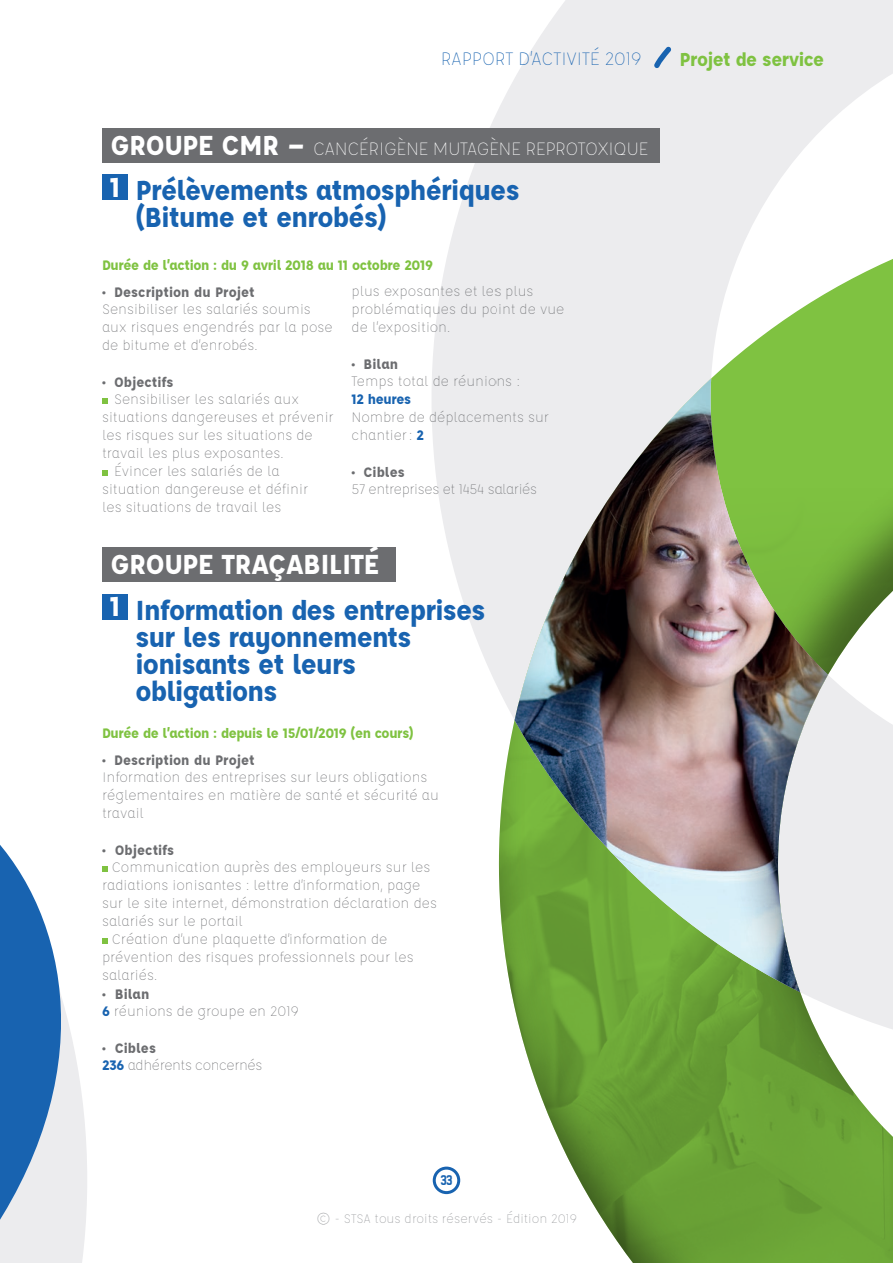
<style>
.page{position:relative;width:893px;height:1263px;background:#fff}
.page>*{position:absolute;margin:0;border:0;box-sizing:border-box;transform-origin:0 0}
.t1{font:700 30px/27px "Affogato";letter-spacing:-.025em;color:#1863b0}
.t2{font:700 20.4px "Affogato";letter-spacing:-.025em;color:#7fc241}
.t3{font:300 19.5px "Affogato";letter-spacing:-.025em;color:#fff}
.t4{font:300 19.5px "Affogato";letter-spacing:-.01em;color:#1863b0}
.t5{font:300 15px/18px "Affogato";color:#6c6d70}
.t6{font:700 15px "Affogato";letter-spacing:-.025em;color:#7fc241}
.t7{font:700 15px "Affogato";color:#6c6d70}
.t8{font:300 15px/16.5px "Affogato";letter-spacing:-.025em;color:#6c6d70}
.t9{font:700 15px "Affogato";letter-spacing:-.025em;color:#1863b0}
.t10{font:15px "New Amsterdam";color:#1863b0}
.t11{font:300 13.5px "Affogato";color:#939598}
.s1{font-weight:700;font-size:30px}
.s2{color:#fff}
.s3{font-weight:700;color:#1863b0}
.s4{font-weight:700}
</style>
<div class="page">
<svg style="left:432px;top:0;width:461px;height:687px;fill:#ececee"></svg>
<div style="left:102px;top:128px;width:558px;height:35px;background:#6c6d70"></div>
<div style="left:102px;top:547px;width:293px;height:35px;background:#6c6d70"></div>
<div style="left:102px;top:174px;width:26px;height:26px;background:#1863b0"></div>
<div style="left:102px;top:594px;width:26px;height:25px;background:#1863b0"></div>
<svg style="left:102px;top:398px;width:6px;height:6px"></svg>
<svg style="left:102px;top:470px;width:6px;height:6px"></svg>
<svg style="left:102px;top:866px;width:6px;height:6px"></svg>
<svg style="left:102px;top:938px;width:6px;height:6px"></svg>
<svg style="left:0;top:845px;width:87px;height:418px"></svg>
<div style="left:433px;top:1166px;width:27px;height:28px;border:3px solid #1863b0;border-radius:50%"></div>
<div style="left:498px;top:201px;width:395px;height:1062px;background:#231f20;opacity:.75"></div>
<svg style="left:654px;top:46px;width:17px;height:22px"></svg>
<h3 class="t4" style="left:441px;top:46px;width:203px">RAPPORT D’ACTIVITÉ 2019</h3>
<h2 class="t2" style="left:680px;top:46px;width:146px">Projet de service</h2>
<h3 class="t3" style="left:111px;top:136px;width:540px"><span class="s1">GROUPE CMR –</span> CANCÉRIGÈNE MUTAGÈNE REPROTOXIQUE</h3>
<h1 class="t1" style="left:135px;top:176px;width:386px;text-indent:-26px"><span class="s2">1</span> Prélèvements atmosphériques (Bitume et enrobés)</h1>
<p class="t6" style="left:102px;top:255px;width:332px">Durée de l’action : du 9 avril 2018 au 11 octobre 2019</p>
<p class="t7" style="left:102px;top:282px;width:154px">• Description du Projet</p>
<p class="t5" style="left:102px;top:300px;width:232px">Sensibiliser les salariés soumis aux risques engendrés par la pose de bitume et d’enrobés.</p>
<p class="t7" style="left:102px;top:372px;width:73px">• Objectifs</p>
<p class="t5" style="left:114px;top:390px;width:186px">Sensibiliser les salariés aux</p>
<p class="t5" style="left:102px;top:408px;width:233px">situations dangereuses et prévenir</p>
<p class="t5" style="left:102px;top:426px;width:212px">les risques sur les situations de</p>
<p class="t5" style="left:102px;top:444px;width:183px">travail les plus exposantes.</p>
<p class="t5" style="left:114px;top:462px;width:167px">Évincer les salariés de la</p>
<p class="t5" style="left:102px;top:480px;width:208px">situation dangereuse et définir</p>
<p class="t5" style="left:102px;top:498px;width:181px">les situations de travail les</p>
<p class="t5" style="left:352px;top:282px;width:214px">plus exposantes et les plus problématiques du point de vue de l’exposition.</p>
<p class="t7" style="left:352px;top:354px;width:48px">• Bilan</p>
<p class="t5" style="left:352px;top:372px;width:170px">Temps total de réunions :</p>
<p class="t9" style="left:352px;top:389px;width:61px">12 heures</p>
<p class="t5" style="left:352px;top:408px;width:199px">Nombre de déplacements sur chantier: <span class="s3">2</span></p>
<p class="t7" style="left:352px;top:462px;width:55px">• Cibles</p>
<p class="t8" style="left:352px;top:480px;width:187px">57 entreprises et 1454 salariés</p>
<h1 class="t1" style="left:110px;top:541px;width:377px;line-height:45.2px"><span class="s2">GROUPE TRAÇABILITÉ<br>1</span> Information des entreprises</h1>
<h1 class="t1" style="left:135px;top:623px;width:277px">sur les rayonnements ionisants et leurs obligations</h1>
<p class="t6" style="left:102px;top:723px;width:313px">Durée de l’action : depuis le 15/01/2019 (en cours)</p>
<p class="t7" style="left:102px;top:750px;width:154px">• Description du Projet</p>
<p class="t5" style="left:102px;top:768px;width:338px">Information des entreprises sur leurs obligations réglementaires en matière de santé et sécurité au travail</p>
<p class="t7" style="left:102px;top:840px;width:74px">• Objectifs</p>
<p class="t5" style="left:112px;top:858px;width:320px">Communication auprès des employeurs sur les</p>
<p class="t5" style="left:102px;top:876px;width:320px">radiations ionisantes : lettre d’information, page</p>
<p class="t5" style="left:102px;top:894px;width:336px">sur le site internet, démonstration déclaration des</p>
<p class="t5" style="left:102px;top:912px;width:142px">salariés sur le portail</p>
<p class="t5" style="left:112px;top:930px;width:277px">Création d’une plaquette d’information de</p>
<p class="t5" style="left:102px;top:948px;width:313px">prévention des risques professionnels pour les</p>
<p class="t5" style="left:102px;top:966px;width:57px">salariés.</p>
<p class="t5" style="left:102px;top:986px;width:198px;line-height:16.5px"><span class="s4">• Bilan<br></span><span class="s3">6</span> réunions de groupe en 2019</p>
<p class="t8" style="left:102px;top:1040px;width:162px"><span class="s4">• Cibles<br></span><span class="s3">236</span> adhérents concernés</p>
<p class="t10" style="left:441px;top:1171px;width:13px">33</p>
<p class="t11" style="left:316px;top:1211px;width:262px">© - STSA tous droits réservés - Édition 2019</p>
</div>
